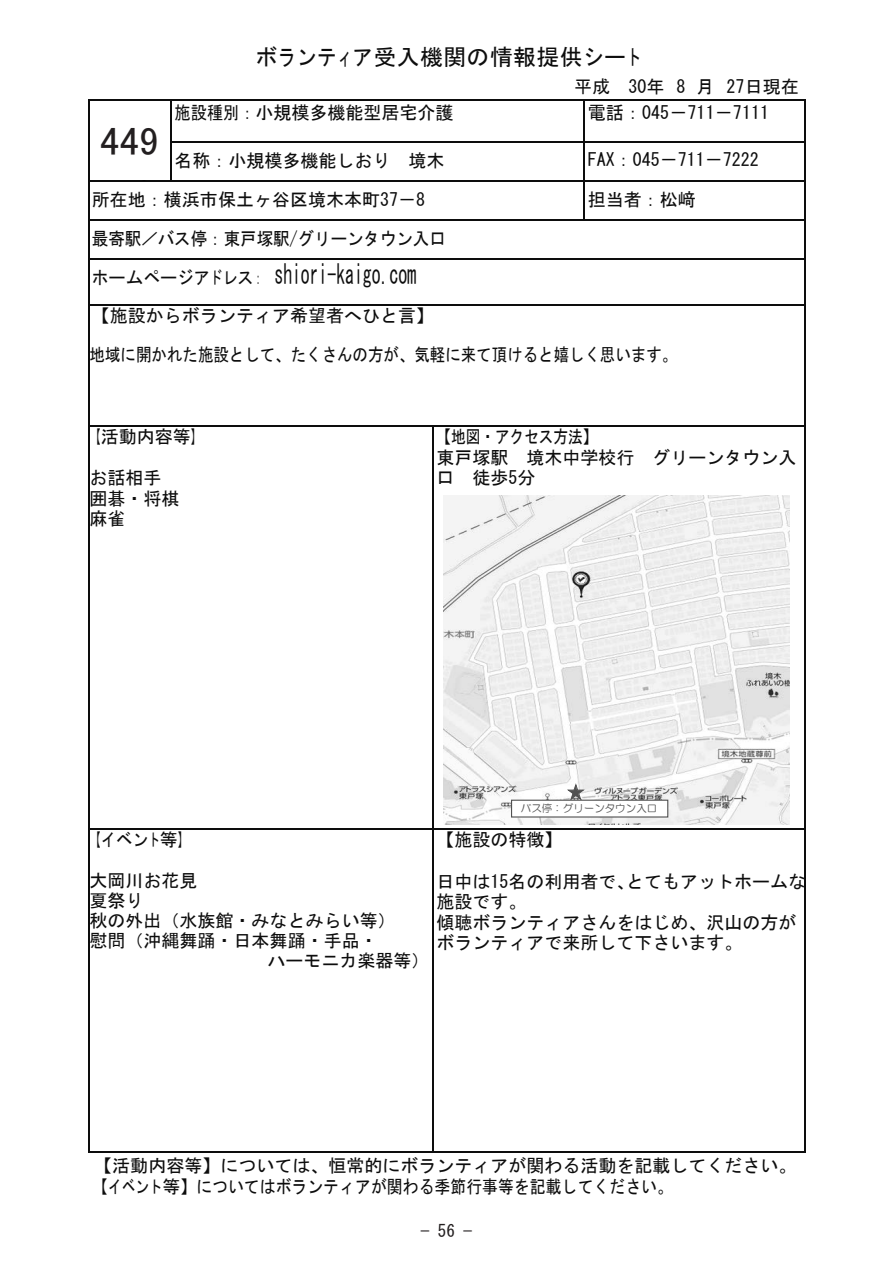
<style>
.page{position:relative;width:893px;height:1263px;background:#fff}
.page>*{position:absolute;margin:0;border:0;box-sizing:border-box;transform-origin:0 0}
.t1{font:39.75px "MS Gothic";color:#0d0d0d;scale:.57 1}
.t2{font:39.3px "MS P Gothic";color:#231f20}
.t3{font:27px "MS Gothic";letter-spacing:-.005em;color:#0d0d0d;scale:.66 1}
.t4{font:22.5px "MS Gothic";letter-spacing:.015em;color:#0d0d0d}
.t5{font:18px/20.4px "MS Gothic";color:#0d0d0d}
.t6{font:18px/20.5px "MS Gothic";color:#0d0d0d;scale:.82 1}
.t7{font:18px "MS Gothic";color:#0d0d0d;scale:.92 1}
.t8{font:18px "MS Gothic";color:#0d0d0d;scale:.9 1}
.t9{font:18px "MS Gothic";color:#0d0d0d;scale:.5 1}
.t10{font:16.95px "MS Gothic";color:#231f20}
.t11{font:16.95px "MS Gothic";color:#312f30}
.t12{font:16.5px "Times New Roman";color:#030303}
.t13{font:16.5px "HG Maru Gothic MPRO";color:#515151}
.t14{font:10.5px "HG Maru Gothic MPRO";color:#515151}
.s1{font-size:18px}
</style>
<div class="page">
<hr style="left:89px;top:99px;width:81px;height:2px;background:#0d0d0d">
<hr style="left:172px;top:99px;width:412px;height:2px;background:#0d0d0d">
<hr style="left:585px;top:99px;width:219px;height:2px;background:#0d0d0d">
<hr style="left:88px;top:101px;width:1px;height:40px;background:#0d0d0d">
<hr style="left:170px;top:101px;width:2px;height:40px;background:#0d0d0d">
<hr style="left:584px;top:101px;width:1px;height:40px;background:#0d0d0d">
<hr style="left:804px;top:101px;width:2px;height:40px;background:#0d0d0d">
<hr style="left:172px;top:141px;width:412px;height:1px;background:#0d0d0d">
<hr style="left:585px;top:141px;width:219px;height:1px;background:#0d0d0d">
<hr style="left:88px;top:142px;width:1px;height:38px;background:#0d0d0d">
<hr style="left:170px;top:142px;width:2px;height:38px;background:#0d0d0d">
<hr style="left:584px;top:142px;width:1px;height:38px;background:#0d0d0d">
<hr style="left:804px;top:142px;width:2px;height:38px;background:#0d0d0d">
<hr style="left:89px;top:180px;width:81px;height:1px;background:#0d0d0d">
<hr style="left:172px;top:180px;width:412px;height:1px;background:#0d0d0d">
<hr style="left:585px;top:180px;width:219px;height:1px;background:#0d0d0d">
<hr style="left:88px;top:181px;width:1px;height:38px;background:#0d0d0d">
<hr style="left:584px;top:181px;width:1px;height:38px;background:#0d0d0d">
<hr style="left:804px;top:181px;width:2px;height:38px;background:#0d0d0d">
<hr style="left:89px;top:219px;width:495px;height:1px;background:#0d0d0d">
<hr style="left:585px;top:219px;width:219px;height:1px;background:#0d0d0d">
<hr style="left:88px;top:220px;width:1px;height:38px;background:#0d0d0d">
<hr style="left:804px;top:220px;width:2px;height:38px;background:#0d0d0d">
<hr style="left:89px;top:258px;width:715px;height:2px;background:#0d0d0d">
<hr style="left:88px;top:260px;width:1px;height:44px;background:#0d0d0d">
<hr style="left:804px;top:260px;width:2px;height:44px;background:#0d0d0d">
<hr style="left:89px;top:304px;width:715px;height:2px;background:#0d0d0d">
<hr style="left:88px;top:306px;width:1px;height:119px;background:#0d0d0d">
<hr style="left:804px;top:306px;width:2px;height:119px;background:#0d0d0d">
<hr style="left:89px;top:425px;width:343px;height:2px;background:#0d0d0d">
<hr style="left:434px;top:425px;width:370px;height:2px;background:#0d0d0d">
<hr style="left:88px;top:427px;width:1px;height:402px;background:#0d0d0d">
<hr style="left:432px;top:427px;width:2px;height:402px;background:#0d0d0d">
<hr style="left:804px;top:427px;width:2px;height:402px;background:#0d0d0d">
<hr style="left:89px;top:829px;width:343px;height:1px;background:#0d0d0d">
<hr style="left:434px;top:829px;width:370px;height:1px;background:#0d0d0d">
<hr style="left:88px;top:830px;width:1px;height:321px;background:#0d0d0d">
<hr style="left:89px;top:1151px;width:343px;height:2px;background:#0d0d0d">
<hr style="left:432px;top:830px;width:2px;height:321px;background:#0d0d0d">
<hr style="left:434px;top:1151px;width:370px;height:2px;background:#0d0d0d">
<hr style="left:804px;top:830px;width:2px;height:321px;background:#0d0d0d">
<img style="left:444px;top:495px;width:346px;height:329px">
<div style="left:512px;top:800px;width:156px;height:17px;background:#fff"></div>
<div style="left:511px;top:800px;width:157px;height:17px;border:1px solid #515151"></div>
<p class="t4" style="left:256px;top:45px;width:387px">ボランティア受入機関の情報提供シート</p>
<p class="t5" style="left:574px;top:76px;width:226px">平成 30年 8 月 27日現在</p>
<p class="t8" style="left:175px;top:104px;width:311px">施設種別：小規模多機能型居宅介護</p>
<p class="t5" style="left:588px;top:103px;width:183px">電話：045－711－7111</p>
<p class="t5" style="left:175px;top:150px;width:271px">名称：小規模多機能しおり 境木</p>
<p class="t5" style="left:588px;top:149px;width:172px">FAX：045－711－7222</p>
<p class="t5" style="left:92px;top:189px;width:335px">所在地：横浜市保土ヶ谷区境木本町37－8</p>
<p class="t5" style="left:588px;top:189px;width:109px">担当者：松﨑</p>
<p class="t7" style="left:92px;top:230px;width:386px">最寄駅／バス停：東戸塚駅/グリーンタウン入口</p>
<h3 class="t3" style="left:92px;top:261px;width:493px"><span class="s1">ホームページアドレス：</span> shiori-kaigo.com</h3>
<p class="t5" style="left:90px;top:296px;width:589px;line-height:38.5px">【施設からボランティア希望者へひと言】<br>地域に開かれた施設として、たくさんの方が、気軽に来て頂けると嬉しく思います。</p>
<h1 class="t1" style="left:97px;top:119px;width:119px">１４０</h1>
<h2 class="t2" style="left:100px;top:121px;width:60px">449</h2>
<p class="t9" style="left:92px;top:428px;width:218px">【活動内容等】</p>
<p class="t5" style="left:90px;top:468px;width:92px">お話相手囲碁・将棋麻雀</p>
<p class="t6" style="left:436px;top:426px;width:441px">【地図・アクセス方法】<br>東戸塚駅 境木中学校行 グリーンタウン入口 徒歩5分</p>
<p class="t9" style="left:92px;top:831px;width:191px">【イベント等】</p>
<p class="t5" style="left:90px;top:870px;width:110px">大岡川お花見</p>
<p class="t5" style="left:90px;top:890px;width:56px">夏祭り</p>
<p class="t5" style="left:90px;top:910px;width:308px">秋の外出（水族館・みなとみらい等）</p>
<p class="t5" style="left:90px;top:930px;width:290px">慰問（沖縄舞踊・日本舞踊・手品・</p>
<p class="t5" style="left:267px;top:951px;width:163px">ハーモニカ楽器等）</p>
<p class="t13" style="left:568px;top:784px;width:18px">★</p>
<p class="t14" style="left:521px;top:803px;width:138px">バス停：グリーンタウン入口</p>
<p class="t5" style="left:436px;top:829px;width:127px">【施設の特徴】</p>
<p class="t5" style="left:436px;top:871px;width:371px">日中は15名の利用者で、とてもアットホームな施設です。<br>傾聴ボランティアさんをはじめ、沢山の方がボランティアで来所して下さいます。</p>
<p class="t5" style="left:94px;top:1155px;width:704px;line-height:21px">【活動内容等】については、恒常的にボランティアが関わる活動を記載してください。【イベント等】についてはボランティアが関わる季節行事等を記載してください。</p>
<p class="t10" style="left:421px;top:1222px;width:53px">− 56 −</p>
<p class="t11" style="left:446px;top:1222px;width:10px">2</p>
<p class="t12" style="left:421px;top:1222px;width:43px">− 18</p>
</div>
